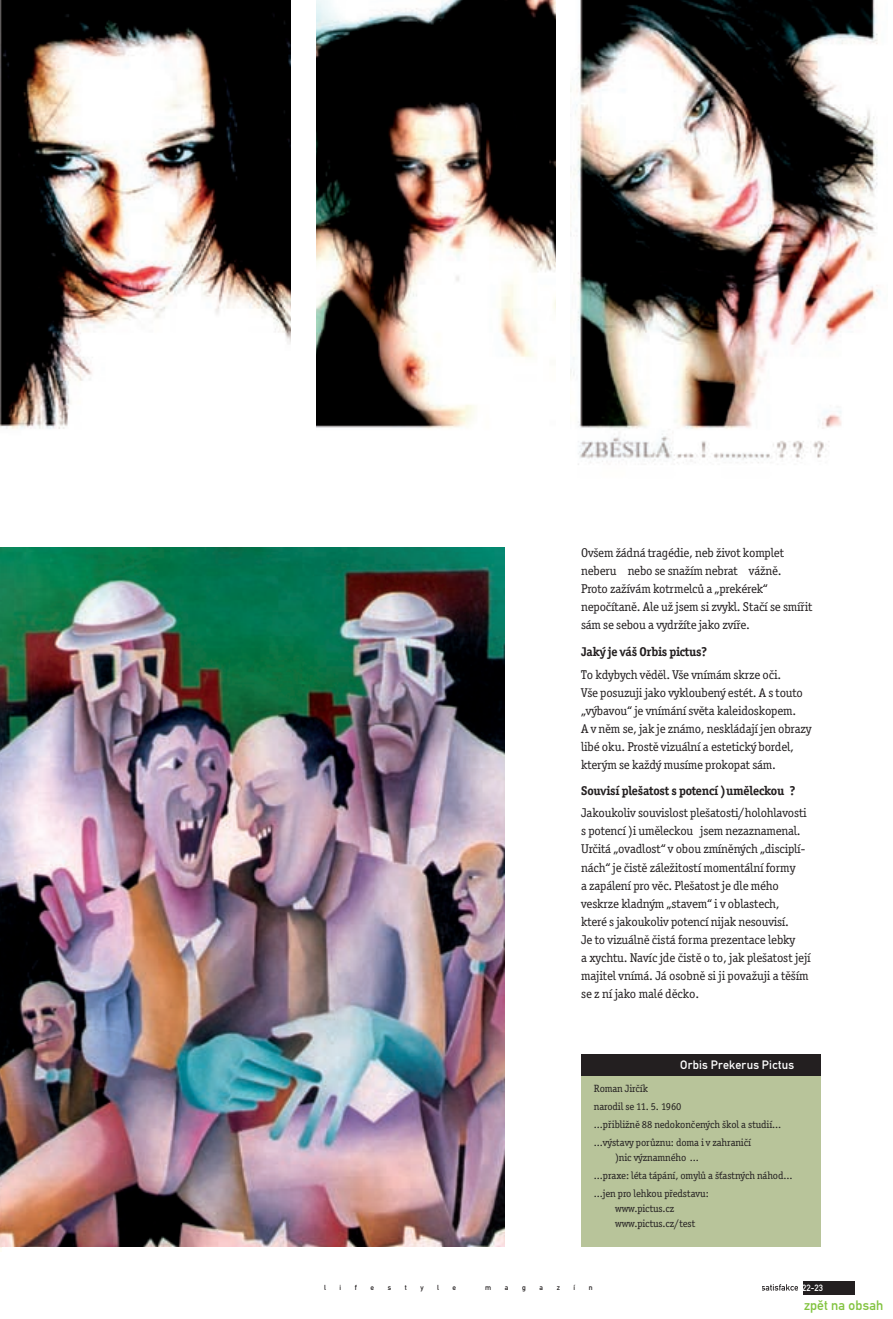
<style>
.page{position:relative;width:893px;height:1319px;background:#fff}
.page>*{position:absolute;margin:0;border:0;box-sizing:border-box;transform-origin:0 0}
.t1{font:13.5px "DIN Mittelschrift LTCE Alt";letter-spacing:.01em;color:#82c340}
.t2{font:12.75px/18px "Officina Ser Itc TCE Boo";letter-spacing:-.015em;color:#231f20}
.t3{font:700 12.75px "Officina Ser Itc TCE";letter-spacing:-.015em;color:#231f20}
.t4{font:12px "DIN Mittelschrift LTCE Alt";letter-spacing:.015em;color:#fff}
.t5{font:10.5px/18px "Officina Ser Itc TCE Boo";letter-spacing:-.01em;color:#231f20}
.t6{font:9px "DIN Mittelschrift LTCE Alt";color:#fff}
.t7{font:7.2px "DIN Mittelschrift LTCE Alt";color:#231f20}
</style>
<div class="page">
<img style="left:0;top:0;width:291px;height:429px">
<img style="left:0;top:547px;width:504px;height:699px">
<img style="left:316px;top:0;width:240px;height:429px">
<img style="left:570px;top:0;width:310px;height:465px">
<svg style="left:762px;top:1284px;width:35px;height:6px"></svg>
<div style="left:804px;top:1280px;width:51px;height:13px;background:#231f20"></div>
<div style="left:581px;top:1066px;width:240px;height:180px;background:#b8c49a"></div>
<div style="left:581px;top:1054px;width:240px;height:21px;background:#231f20"></div>
<p class="t2" style="left:581px;top:543px;width:233px">Ovšem žádná tragédie, neb život komplet neberu – nebo se snažím nebrat – vážně.<br>Proto zažívám kotrmelců a „prekérek“ nepočítaně. Ale už jsem si zvykl. Stačí se smířit sám se sebou a vydržíte jako zvíře.</p>
<p class="t3" style="left:581px;top:644px;width:127px">Jaký je váš Orbis pictus?</p>
<p class="t2" style="left:581px;top:665px;width:232px">To kdybych věděl. Vše vnímám skrze oči.<br>Vše posuzuji jako vykloubený estét. A s touto „výbavou“ je vnímání světa kaleidoskopem.<br>A v něm se, jak je známo, neskládají jen obrazy libé oku. Prostě vizuální a estetický bordel, kterým se každý musíme prokopat sám.</p>
<p class="t3" style="left:581px;top:782px;width:216px">Souvisí plešatost s potencí (uměleckou)?</p>
<p class="t2" style="left:581px;top:804px;width:231px">Jakoukoliv souvislost plešatosti/holohlavosti s potencí (i uměleckou) jsem nezaznamenal.<br>Určitá „ovadlost“ v obou zmíněných „disciplí&shy;nách“ je čistě záležitostí momentální formy<br>a zapálení pro věc. Plešatost je dle mého veskrze kladným „stavem“ i v oblastech,<br>které s jakoukoliv potencí nijak nesouvisí.<br>Je to vizuálně čistá forma prezentace lebky<br>a xychtu. Navíc jde čistě o to, jak plešatost její majitel vnímá. Já osobně si ji považuji a těším se z ní jako malé děcko.</p>
<p class="t4" style="left:680px;top:1057px;width:115px">Orbis Prekerus Pictus</p>
<p class="t5" style="left:594px;top:1079px;width:189px">Roman Jirčík<br>narodil se 11. 5. 1960<br>...přibližně 88 nedokončených škol a studií... ...výstavy porůznu: doma i v zahraničí</p>
<p class="t5" style="left:594px;top:1148px;width:200px;text-indent:21px">(nic významného)...<br>...praxe: léta tápání, omylů a šťastných náhod... ...jen pro lehkou představu:</p>
<p class="t5" style="left:615px;top:1200px;width:82px;line-height:15px">www.pictus.cz www.pictus.cz/test</p>
<p class="t7" style="left:324px;top:1282px;width:3px">l</p>
<p class="t7" style="left:340px;top:1282px;width:3px">i</p>
<p class="t7" style="left:355px;top:1282px;width:4px">f</p>
<p class="t7" style="left:370px;top:1282px;width:5px">e</p>
<p class="t7" style="left:388px;top:1282px;width:5px">s</p>
<p class="t7" style="left:405px;top:1282px;width:4px">t</p>
<p class="t7" style="left:420px;top:1282px;width:5px">y</p>
<p class="t7" style="left:437px;top:1282px;width:3px">l</p>
<p class="t7" style="left:453px;top:1282px;width:5px">e</p>
<p class="t7" style="left:485px;top:1282px;width:8px">m</p>
<p class="t7" style="left:505px;top:1282px;width:5px">a</p>
<p class="t7" style="left:522px;top:1282px;width:5px">g</p>
<p class="t7" style="left:539px;top:1282px;width:5px">a</p>
<p class="t7" style="left:557px;top:1282px;width:5px">z</p>
<p class="t7" style="left:573px;top:1282px;width:3px">í</p>
<p class="t7" style="left:589px;top:1282px;width:5px">n</p>
<p class="t6" style="left:802px;top:1281px;width:22px">22-23</p>
<p class="t1" style="left:804px;top:1297px;width:81px">zpět na obsah</p>
</div>
